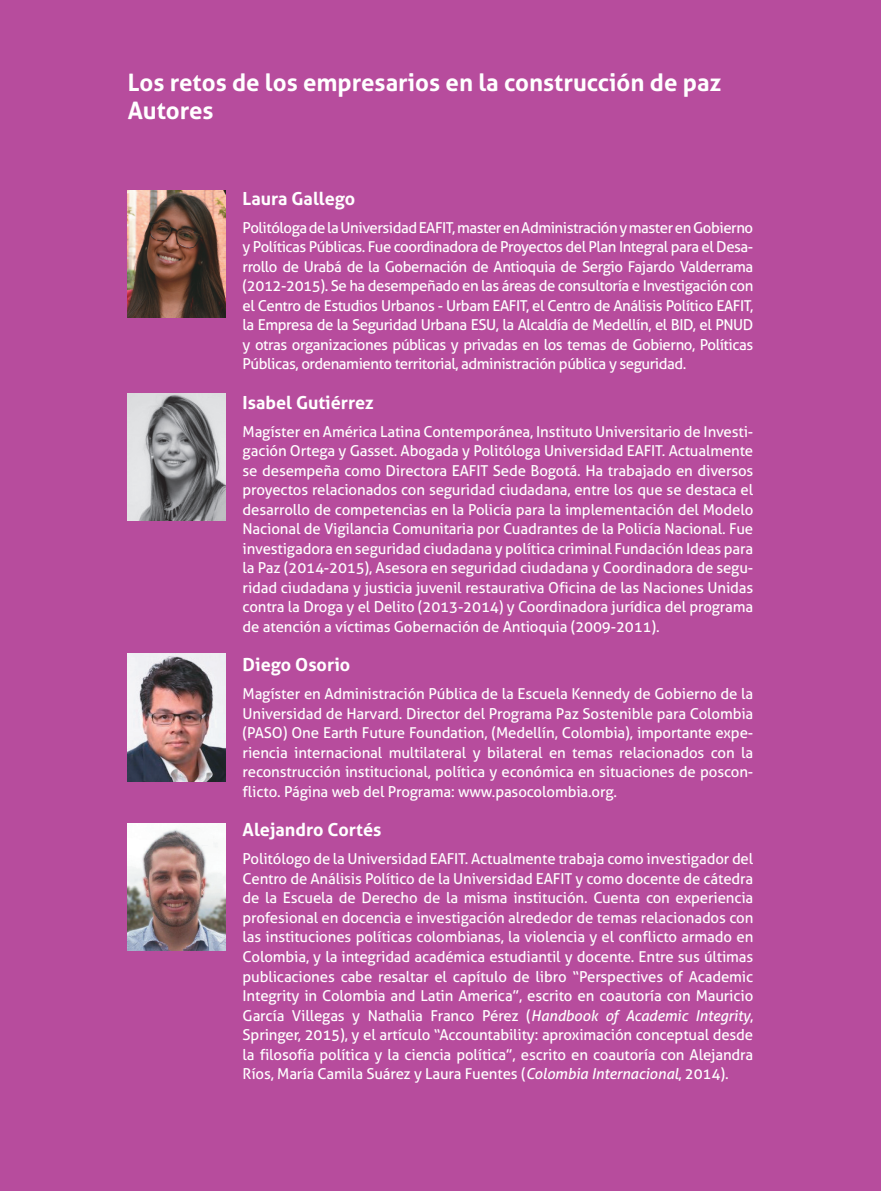
<style>
.page{position:relative;width:881px;height:1191px;background:#fff}
.page>*{position:absolute;margin:0;border:0;box-sizing:border-box;transform-origin:0 0}
.t1{font:700 24px/27.6px "Aller";color:#fff}
.t2{font:700 18px "Aller";color:#fff}
.t3{font:15px/19.5px "Aller";letter-spacing:-.01em;color:#fff;text-align:justify}
.s1{font-style:italic}
</style>
<div class="page">
<div style="left:0;top:0;width:880px;height:1191px;background:#b74c9d"></div>
<img style="left:128px;top:190px;width:97px;height:128px">
<img style="left:128px;top:393px;width:97px;height:128px">
<img style="left:128px;top:654px;width:97px;height:127px">
<img style="left:128px;top:823px;width:97px;height:127px">
<h1 class="t1" style="left:128px;top:69px;width:595px">Los retos de los empresarios en la construcción de paz<br>Autores</h1>
<p class="t2" style="left:242px;top:187px;width:114px">Laura Gallego</p>
<p class="t3" style="left:242px;top:218px;width:512px">Politóloga de la Universidad EAFIT, master en Administración y master en Gobierno y Políticas Públicas. Fue coordinadora de Proyectos del Plan Integral para el Desa&shy;rrollo de Urabá de la Gobernación de Antioquia de Sergio Fajardo Valderrama (2012-2015). Se ha desempeñado en las áreas de consultoría e Investigación con el Centro de Estudios Urbanos - Urbam EAFIT, el Centro de Análisis Político EAFIT, la Empresa de la Seguridad Urbana ESU, la Alcaldía de Medellín, el BID, el PNUD y otras organizaciones públicas y privadas en los temas de Gobierno, Políticas Públicas, ordenamiento territorial, administración pública y seguridad.</p>
<p class="t2" style="left:242px;top:391px;width:133px">Isabel Gutiérrez</p>
<p class="t3" style="left:242px;top:422px;width:512px">Magíster en América Latina Contemporánea, Instituto Universitario de Investi&shy;gación Ortega y Gasset. Abogada y Politóloga Universidad EAFIT. Actualmente se desempeña como Directora EAFIT Sede Bogotá. Ha trabajado en diversos proyectos relacionados con seguridad ciudadana, entre los que se destaca el desarrollo de competencias en la Policía para la implementación del Modelo Nacional de Vigilancia Comunitaria por Cuadrantes de la Policía Nacional. Fue investigadora en seguridad ciudadana y política criminal Fundación Ideas para la Paz (2014-2015), Asesora en seguridad ciudadana y Coordinadora de segu&shy;ridad ciudadana y justicia juvenil restaurativa Oficina de las Naciones Unidas contra la Droga y el Delito (2013-2014) y Coordinadora jurídica del programa de atención a víctimas Gobernación de Antioquia (2009-2011).</p>
<p class="t2" style="left:242px;top:654px;width:109px">Diego Osorio</p>
<p class="t3" style="left:242px;top:684px;width:512px">Magíster en Administración Pública de la Escuela Kennedy de Gobierno de la Universidad de Harvard. Director del Programa Paz Sostenible para Colombia (PASO) One Earth Future Foundation, (Medellín, Colombia), importante expe&shy;riencia internacional multilateral y bilateral en temas relacionados con la reconstrucción institucional, política y económica en situaciones de poscon&shy;flicto. Página web del Programa: www.pasocolombia.org.</p>
<p class="t2" style="left:242px;top:819px;width:140px">Alejandro Cortés</p>
<p class="t3" style="left:242px;top:849px;width:512px">Politólogo de la Universidad EAFIT. Actualmente trabaja como investigador del Centro de Análisis Político de la Universidad EAFIT y como docente de cátedra de la Escuela de Derecho de la misma institución. Cuenta con experiencia profesional en docencia e investigación alrededor de temas relacionados con las instituciones políticas colombianas, la violencia y el conflicto armado en Colombia, y la integridad académica estudiantil y docente. Entre sus últimas publicaciones cabe resaltar el capítulo de libro “Perspectives of Academic Integrity in Colombia and Latin America”, escrito en coautoría con Mauricio García Villegas y Nathalia Franco Pérez (<span class="s1">Handbook of Academic Integrity</span>, Springer, 2015), y el artículo “Accountability: aproximación conceptual desde la filosofía política y la ciencia política”, escrito en coautoría con Alejandra Ríos, María Camila Suárez y Laura Fuentes (<span class="s1">Colombia Internacional</span>, 2014).</p>
</div>
